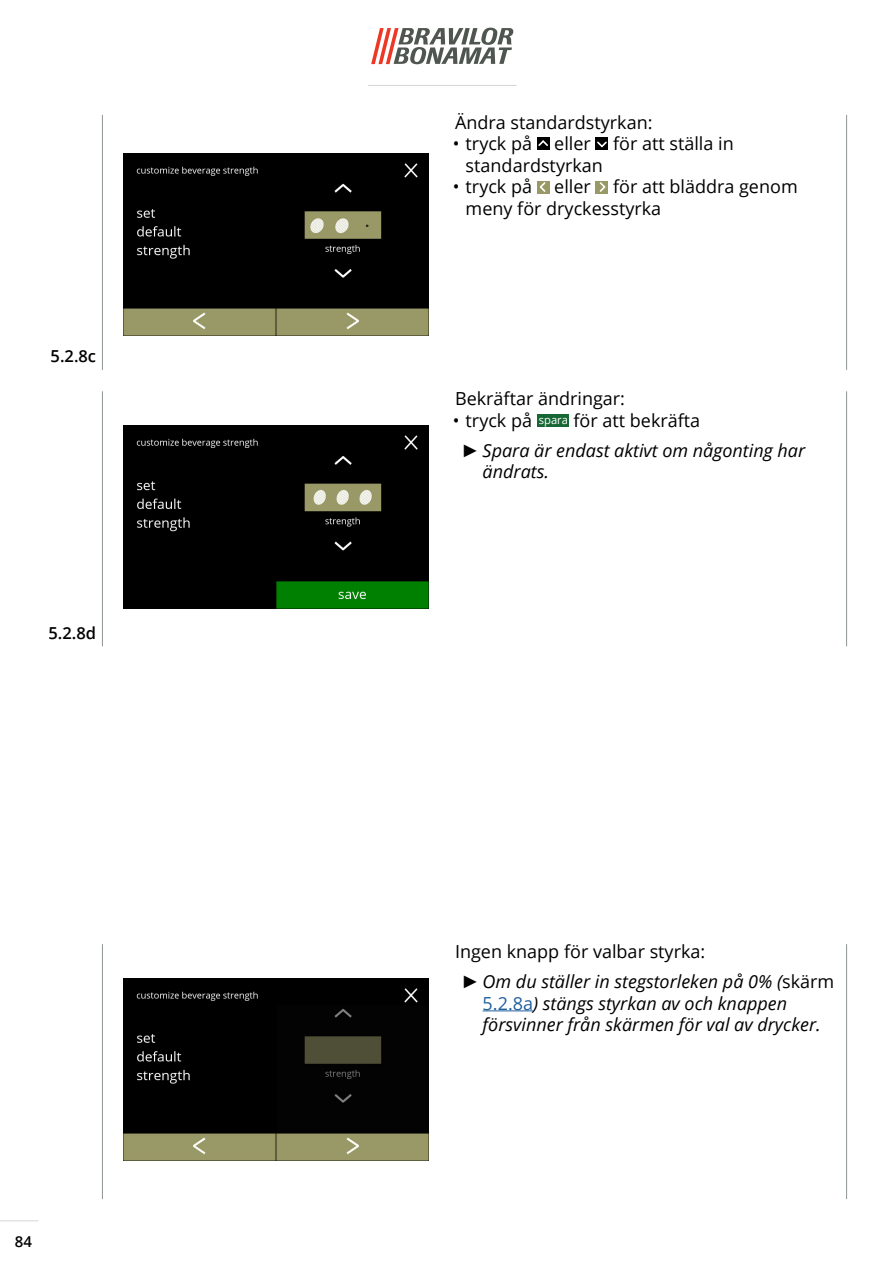
<style>
.page{position:relative;width:893px;height:1263px;background:#fff}
.page>*{position:absolute;margin:0;border:0;box-sizing:border-box;transform-origin:0 0}
.Body_text{font:18px/21.6px "Open Sans";color:#000}
.t1{font:italic 18px/21.6px "Open Sans";color:#000}
.t2{font:600 16.5px "Open Sans";color:#000}
.t3{font:600 15px "Open Sans";color:#000}
.t4{font:11.25px "Open Sans";color:#fff}
.s1{font-family:"Arial"}
.s2{font-style:normal}
.s3{font-style:normal;color:#215e9e}
</style>
<div class="page">
<svg style="left:371px;top:28px;width:142px;height:36px"></svg>
<hr style="left:0;top:1220px;width:38px;height:1px;background:#d4d8d5">
<hr style="left:368px;top:85px;width:149px;height:1px;background:#d4d8d5">
<hr style="left:846px;top:944px;width:1px;height:255px;background:#8e9590">
<hr style="left:102px;top:944px;width:1px;height:255px;background:#8e9590">
<hr style="left:846px;top:392px;width:1px;height:254px;background:#8e9590">
<hr style="left:102px;top:392px;width:1px;height:254px;background:#8e9590">
<hr style="left:102px;top:115px;width:1px;height:255px;background:#8e9590">
<hr style="left:846px;top:115px;width:1px;height:255px;background:#8e9590">
<img style="left:123px;top:153px;width:305px;height:183px">
<img style="left:123px;top:425px;width:305px;height:183px">
<img style="left:123px;top:978px;width:305px;height:183px">
<div style="left:537px;top:414px;width:32px;height:13px;background:#166734"></div>
<div style="left:537px;top:137px;width:13px;height:13px;background:#000"></div>
<svg style="left:538px;top:140px;width:10px;height:6px"></svg>
<div style="left:596px;top:137px;width:12px;height:13px;background:#000"></div>
<svg style="left:597px;top:141px;width:10px;height:7px"></svg>
<div style="left:537px;top:181px;width:13px;height:12px;background:#999965"></div>
<svg style="left:539px;top:182px;width:7px;height:10px"></svg>
<div style="left:596px;top:181px;width:12px;height:12px;background:#999965"></div>
<svg style="left:599px;top:182px;width:7px;height:10px"></svg>
<hr style="left:483px;top:1010px;width:50px;height:1px;background:#215e9e">
<p class="t2" style="left:51px;top:345px;width:47px">5.2.8c</p>
<p class="t2" style="left:49px;top:621px;width:49px">5.2.8d</p>
<p class="t3" style="left:15px;top:1232px;width:19px">84</p>
<p class="Body_text" style="left:455px;top:111px;width:199px">Ändra standardstyrkan:</p>
<p class="Body_text" style="left:466px;top:132px;width:270px;text-indent:-13px">• tryck på eller för att ställa in standardstyrkan</p>
<p class="Body_text" style="left:466px;top:176px;width:334px;text-indent:-13px">• tryck på eller för att bläddra genom meny för dryckesstyrka</p>
<p class="Body_text" style="left:455px;top:387px;width:172px">Bekräftar ändringar:</p>
<p class="Body_text" style="left:453px;top:409px;width:81px">• tryck på</p>
<p class="t4" style="left:539px;top:412px;width:31px">spara</p>
<p class="Body_text" style="left:573px;top:409px;width:128px">för att bekräfta</p>
<p class="t1" style="left:483px;top:439px;width:324px;text-indent:-21px"><span class="s1">►</span> Spara är endast aktivt om någonting har ändrats.</p>
<p class="Body_text" style="left:455px;top:940px;width:252px">Ingen knapp för valbar styrka:</p>
<p class="t1" style="left:483px;top:970px;width:353px;text-indent:-21px"><span class="s1">►</span> Om du ställer in stegstorleken på 0% (<span class="s2">skärm<br></span><span class="s3">5.2.8a</span>) stängs styrkan av och knappen försvinner från skärmen för val av drycker.</p>
</div>
